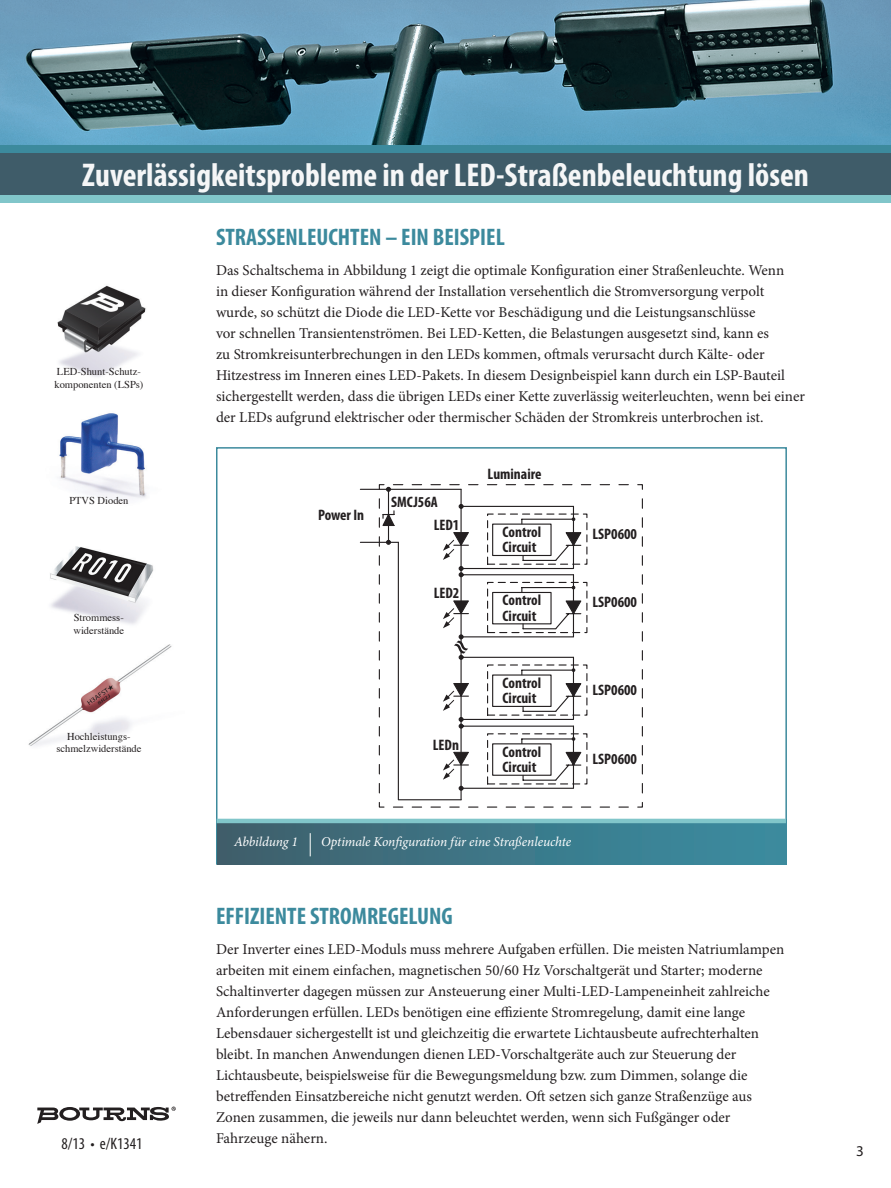
<style>
.page{position:relative;width:891px;height:1188px;background:#fff}
.page>*{position:absolute;margin:0;border:0;box-sizing:border-box;transform-origin:0 0}
.t1{font:700 condensed 33px "Myriad Pro";color:#fff}
.t2{font:700 condensed 24px "Myriad Pro";color:#3c8a9d}
.t3{font:condensed 16.5px "Myriad Pro";color:#231f20}
.t4{font:700 condensed 15.15px/15.1px "Myriad Pro";color:#231f20}
.t5{font:15px/21px "Minion Pro";color:#231f20}
.t6{font:15px "Myriad Pro";color:#231f20}
.t7{font:italic 13.5px "Minion Pro";letter-spacing:-.01em;color:#fff}
.t8{font:10.5px/12.6px "Times";color:#231f20}
</style>
<div class="page">
<img style="left:0;top:0;width:891px;height:146px">
<svg style="left:37px;top:1107px;width:139px;height:17px"></svg>
<div style="left:0;top:153px;width:891px;height:45px;background:#3f5c69"></div>
<div style="left:0;top:195px;width:891px;height:7px;background:#81c6ca"></div>
<div style="left:0;top:146px;width:891px;height:7px;background:#3c8a9d"></div>
<img style="left:28px;top:285px;width:144px;height:461px">
<hr style="left:360px;top:542px;width:38px;height:1px;background:#231f20">
<hr style="left:360px;top:489px;width:101px;height:1px;background:#231f20">
<svg style="left:378px;top:484px;width:265px;height:324px"></svg>
<svg style="left:218px;top:819px;width:569px;height:46px;background:#3d7687"></svg>
<hr style="left:217px;top:819px;width:569px;height:4px;background:#81c6ca">
<svg style="left:310px;top:833px;width:1px;height:23px"></svg>
<h1 class="t1" style="left:82px;top:155px;width:728px">Zuverlässigkeitsprobleme in der LED-Straßenbeleuchtung lösen</h1>
<p class="t8" style="left:54px;top:364px;width:90px">LED-Shunt-Schutz&shy;komponenten (LSPs)</p>
<p class="t8" style="left:69px;top:494px;width:61px">PTVS Dioden</p>
<p class="t8" style="left:73px;top:610px;width:52px">Strommess&shy;widerstände</p>
<p class="t8" style="left:56px;top:729px;width:87px;text-align:center">Hochleistungs&shy;schmelzwiderstände</p>
<p class="t3" style="left:62px;top:1133px;width:82px">8/13 • e/K1341</p>
<h2 class="t2" style="left:216px;top:222px;width:290px">STRASSENLEUCHTEN – EIN BEISPIEL</h2>
<p class="t5" style="left:216px;top:260px;width:591px">Das Schaltschema in Abbildung 1 zeigt die optimale Konfiguration einer Straßenleuchte. Wenn<br>in dieser Konfiguration während der Installation versehentlich die Stromversorgung verpolt wurde, so schützt die Diode die LED-Kette vor Beschädigung und die Leistungsanschlüsse<br>vor schnellen Transientenströmen. Bei LED-Ketten, die Belastungen ausgesetzt sind, kann es<br>zu Stromkreisunterbrechungen in den LEDs kommen, oftmals verursacht durch Kälte- oder Hitzestress im Inneren eines LED-Pakets. In diesem Designbeispiel kann durch ein LSP-Bauteil sichergestellt werden, dass die übrigen LEDs einer Kette zuverlässig weiterleuchten, wenn bei einer der LEDs aufgrund elektrischer oder thermischer Schäden der Stromkreis unterbrochen ist.</p>
<p class="t4" style="left:318px;top:507px;width:48px">Power In</p>
<p class="t4" style="left:391px;top:495px;width:48px">SMCJ56A</p>
<p class="t4" style="left:434px;top:518px;width:27px">LED1</p>
<p class="t4" style="left:434px;top:586px;width:27px">LED2</p>
<p class="t4" style="left:433px;top:737px;width:28px">LEDn</p>
<p class="t4" style="left:488px;top:467px;width:55px">Luminaire</p>
<p class="t4" style="left:503px;top:525px;width:40px">Control<br>Circuit</p>
<p class="t4" style="left:593px;top:527px;width:46px">LSP0600</p>
<p class="t4" style="left:503px;top:593px;width:40px">Control<br>Circuit</p>
<p class="t4" style="left:503px;top:676px;width:40px">Control<br>Circuit</p>
<p class="t4" style="left:503px;top:744px;width:40px">Control<br>Circuit</p>
<p class="t4" style="left:593px;top:595px;width:46px">LSP0600</p>
<p class="t4" style="left:593px;top:683px;width:46px">LSP0600</p>
<p class="t4" style="left:593px;top:751px;width:46px">LSP0600</p>
<p class="t7" style="left:234px;top:833px;width:66px">Abbildung 1</p>
<p class="t7" style="left:321px;top:833px;width:251px">Optimale Konfiguration für eine Straßenleuchte</p>
<h2 class="t2" style="left:216px;top:901px;width:238px">EFFIZIENTE STROMREGELUNG</h2>
<p class="t5" style="left:216px;top:939px;width:570px">Der Inverter eines LED-Moduls muss mehrere Aufgaben erfüllen. Die meisten Natriumlampen arbeiten mit einem einfachen, magnetischen 50/60 Hz Vorschaltgerät und Starter; moderne Schaltinverter dagegen müssen zur Ansteuerung einer Multi-LED-Lampeneinheit zahlreiche Anforderungen erfüllen. LEDs benötigen eine effiziente Stromregelung, damit eine lange Lebensdauer sichergestellt ist und gleichzeitig die erwartete Lichtausbeute aufrechterhalten bleibt. In manchen Anwendungen dienen LED-Vorschaltgeräte auch zur Steuerung der Lichtausbeute, beispielsweise für die Bewegungsmeldung bzw. zum Dimmen, solange die betreffenden Einsatzbereiche nicht genutzt werden. Oft setzen sich ganze Straßenzüge aus Zonen zusammen, die jeweils nur dann beleuchtet werden, wenn sich Fußgänger oder Fahrzeuge nähern.</p>
<p class="t6" style="left:856px;top:1142px;width:9px">3</p>
</div>
